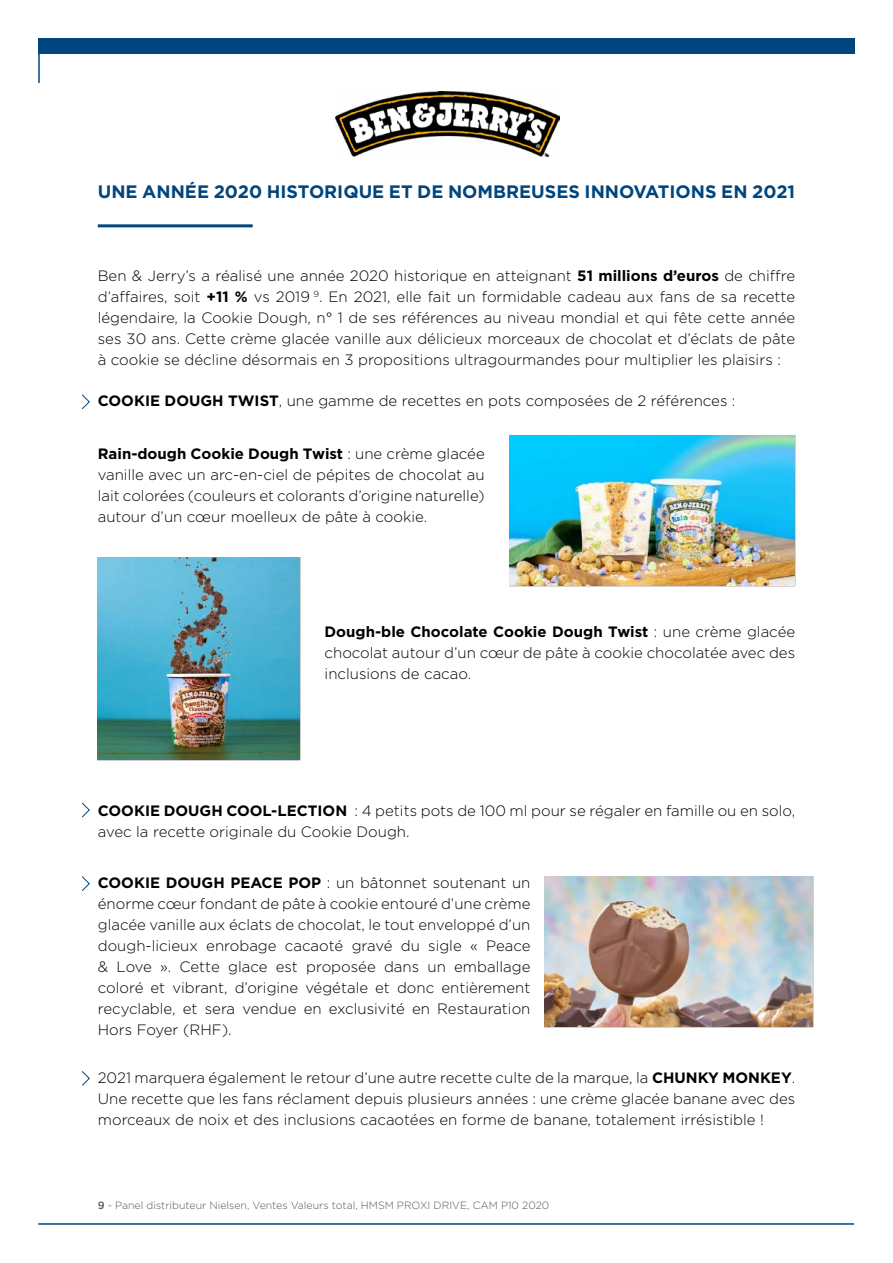
<style>
.page{position:relative;width:893px;height:1263px;background:#fff}
.page>*{position:absolute;margin:0;border:0;box-sizing:border-box;transform-origin:0 0}
.t1{font:700 18px "Gotham";color:#00457d}
.t2{font:300 15px/21px "Gotham";color:#000;text-align:justify}
.t3{font:300 10.5px "Gotham";color:#575756}
.s1{font-weight:700}
.s2{font-weight:500}
</style>
<div class="page">
<hr style="left:38px;top:1223px;width:816px;height:2px;background:#00457d">
<div style="left:38px;top:38px;width:817px;height:16px;background:#00457d"></div>
<img style="left:336px;top:91px;width:224px;height:65px">
<hr style="left:98px;top:224px;width:155px;height:3px;background:#00457d">
<img style="left:510px;top:436px;width:285px;height:150px">
<img style="left:98px;top:558px;width:202px;height:202px">
<img style="left:544px;top:876px;width:269px;height:152px">
<svg style="left:82px;top:394px;width:8px;height:16px"></svg>
<svg style="left:82px;top:802px;width:8px;height:16px"></svg>
<svg style="left:82px;top:876px;width:8px;height:15px"></svg>
<svg style="left:82px;top:1071px;width:8px;height:15px"></svg>
<p class="t1" style="left:98px;top:180px;width:699px">UNE ANNÉE 2020 HISTORIQUE ET DE NOMBREUSES INNOVATIONS EN 2021</p>
<p class="t2" style="left:98px;top:265px;width:699px">Ben &amp; Jerry’s a réalisé une année 2020 historique en atteignant <span class="s1">51 millions d’euros</span> de chiffre d’affaires, soit <span class="s1">+11 %</span> vs 2019 <sup>9</sup>. En 2021, elle fait un formidable cadeau aux fans de sa recette légendaire, la Cookie Dough, n° 1 de ses références au niveau mondial et qui fête cette année ses 30 ans. Cette crème glacée vanille aux délicieux morceaux de chocolat et d’éclats de pâte à cookie se décline désormais en 3 propositions ultragourmandes pour multiplier les plaisirs :</p>
<p class="t2" style="left:98px;top:390px;width:639px"><span class="s1">COOKIE DOUGH TWIST</span>, une gamme de recettes en pots composées de 2 références :</p>
<p class="t2" style="left:98px;top:442px;width:388px"><span class="s1">Rain-dough Cookie Dough Twist</span> : une crème glacée vanille avec un arc-en-ciel de pépites de chocolat au lait colorées (couleurs et colorants d’origine naturelle) autour d’un cœur moelleux de pâte à cookie.</p>
<p class="t2" style="left:325px;top:621px;width:472px"><span class="s1">Dough-ble Chocolate Cookie Dough Twist</span> : une crème glacée chocolat autour d’un cœur de pâte à cookie chocolatée avec des inclusions de cacao.</p>
<p class="t2" style="left:98px;top:799px;width:699px"><span class="s1">COOKIE DOUGH COOL-LECTION</span> : 4 petits pots de 100 ml pour se régaler en famille ou en solo, avec la recette originale du Cookie Dough.</p>
<p class="t2" style="left:98px;top:872px;width:434px"><span class="s1">COOKIE DOUGH PEACE POP</span> : un bâtonnet soutenant un énorme cœur fondant de pâte à cookie entouré d’une crème glacée vanille aux éclats de chocolat, le tout enveloppé d’un dough-licieux enrobage cacaoté gravé du sigle « Peace &amp; Love ». Cette glace est proposée dans un emballage coloré et vibrant, d’origine végétale et donc entièrement recyclable, et sera vendue en exclusivité en Restauration Hors Foyer (RHF).</p>
<p class="t2" style="left:98px;top:1067px;width:699px">2021 marquera également le retour d’une autre recette culte de la marque, la <span class="s1">CHUNKY MONKEY</span>.<br>Une recette que les fans réclament depuis plusieurs années : une crème glacée banane avec des morceaux de noix et des inclusions cacaotées en forme de banane, totalement irrésistible !</p>
<p class="t3" style="left:98px;top:1199px;width:453px"><span class="s2">9</span> - Panel distributeur Nielsen, Ventes Valeurs total, HMSM PROXI DRIVE, CAM P10 2020</p>
</div>
